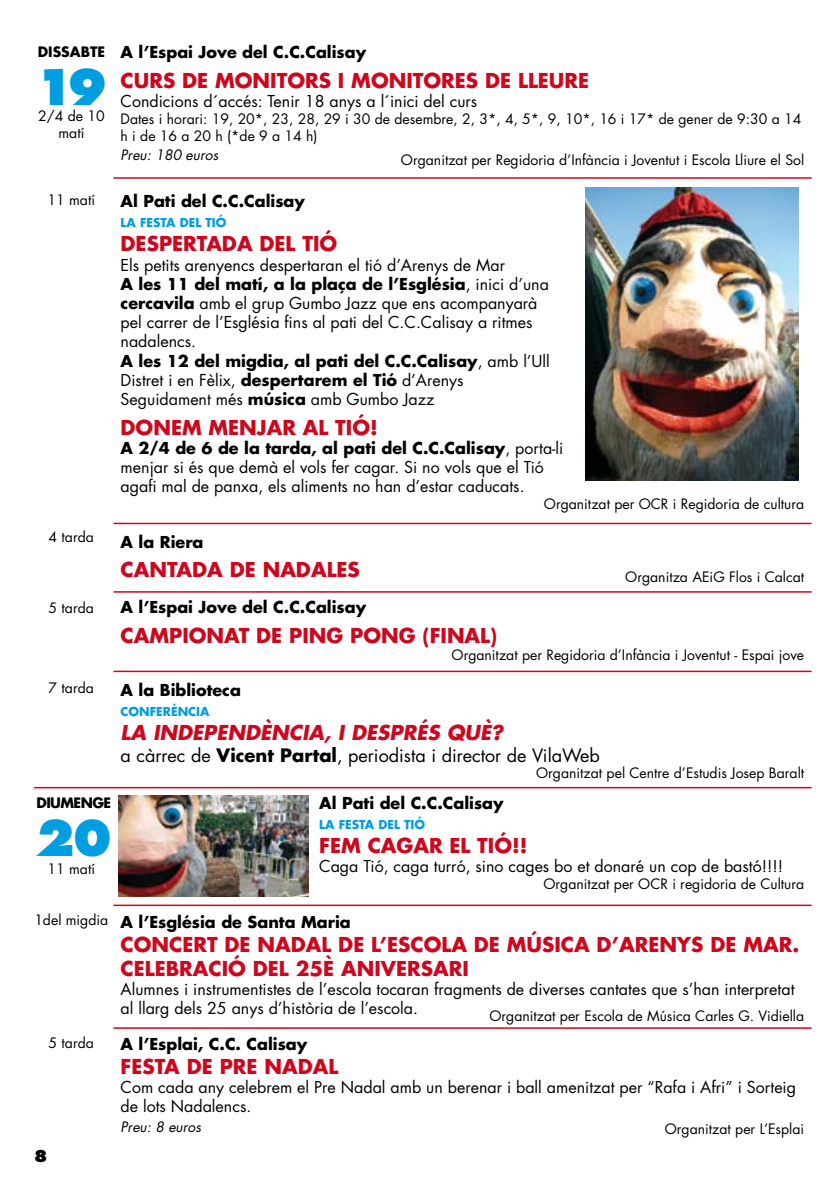
<style>
.page{position:relative;width:840px;height:1191px;background:#fff}
.page>*{position:absolute;margin:0;border:0;box-sizing:border-box;transform-origin:0 0}
.t1{font:800 48px "Futura";color:#009ee0}
.t2{font:700 20px "Futura";color:#cd071e}
.t3{font:italic 700 20px "Futura";color:#cd071e}
.t4{font:18px "Futura";color:#000}
.t5{font:16px/19.2px "Futura";color:#000}
.t6{font:700 16px "Futura";color:#000}
.t7{font:800 16px "Futura";color:#000}
.t8{font:14px/16.8px "Futura";color:#000;text-align:center}
.t9{font:italic 14px "Futura";color:#000}
.t10{font:700 14px "Futura";letter-spacing:-.04em;color:#000}
.t11{font:700 12px "Futura";color:#009ee0}
.s1{font-weight:700}
</style>
<div class="page">
<hr style="left:113px;top:523px;width:698px;height:1px;background:#cd071e">
<hr style="left:113px;top:591px;width:698px;height:1px;background:#cd071e">
<hr style="left:113px;top:670px;width:698px;height:2px;background:#cd071e">
<hr style="left:113px;top:904px;width:698px;height:2px;background:#cd071e">
<hr style="left:113px;top:1027px;width:698px;height:1px;background:#cd071e">
<hr style="left:34px;top:787px;width:777px;height:1px;background:#cd071e">
<hr style="left:113px;top:177px;width:698px;height:2px;background:#cd071e">
<img style="left:585px;top:187px;width:212px;height:293px">
<img style="left:118px;top:795px;width:190px;height:101px">
<p class="t10" style="left:38px;top:42px;width:69px">DISSABTE</p>
<h1 class="t1" style="left:36px;top:57px;width:73px">19</h1>
<p class="t8" style="left:38px;top:108px;width:68px">2/4 de 10 matí</p>
<p class="t8" style="left:48px;top:191px;width:49px">11 matí</p>
<p class="t8" style="left:49px;top:528px;width:47px">4 tarda</p>
<p class="t8" style="left:49px;top:599px;width:47px">5 tarda</p>
<p class="t8" style="left:49px;top:679px;width:47px">7 tarda</p>
<p class="t10" style="left:36px;top:792px;width:76px">DIUMENGE</p>
<h1 class="t1" style="left:35px;top:808px;width:78px">20</h1>
<p class="t8" style="left:48px;top:860px;width:49px">11 matí</p>
<p class="t8" style="left:34px;top:911px;width:75px">1del migdia</p>
<p class="t8" style="left:49px;top:1034px;width:47px">5 tarda</p>
<p class="t7" style="left:34px;top:1146px;width:15px">8</p>
<p class="t6" style="left:120px;top:41px;width:247px">A L’ESPAI JOVE DEL C.C.CALISAY</p>
<p class="t2" style="left:120px;top:66px;width:114px">CURS DE MON</p>
<p class="t2" style="left:270px;top:66px;width:22px">ITOR</p>
<p class="t2" style="left:318px;top:66px;width:52px">S I MON</p>
<p class="t2" style="left:406px;top:66px;width:21px">ITORE</p>
<p class="t2" style="left:465px;top:66px;width:65px">S DE LLEURE</p>
<p class="t5" style="left:120px;top:91px;width:358px">Condicions d´accés: Tenir 18 anys a l´inici del curs</p>
<p class="t8" style="left:120px;top:110px;width:682px;text-align:left">Dates i horari: 19, 20*, 23, 28, 29 i 30 de desembre, 2, 3*, 4, 5*, 9, 10*, 16 i 17* de gener de 9:30 a 14 h i de 16 a 20 h (*de 9 a 14 h)</p>
<p class="t9" style="left:120px;top:145px;width:99px">Preu: 180 euros</p>
<p class="t8" style="left:401px;top:151px;width:404px">Organitzat per Regidoria d’Infància i Joventut i Escola Lliure el Sol</p>
<p class="t6" style="left:120px;top:190px;width:186px">AL PATI DEL C.C.CALISAY</p>
<p class="t11" style="left:120px;top:214px;width:107px">LA FESTA DEL TIÓ</p>
<p class="t2" style="left:120px;top:230px;width:52px">DESPERTA</p>
<p class="t2" style="left:222px;top:230px;width:117px">DA DEL TIÓ</p>
<p class="t5" style="left:120px;top:255px;width:430px">Els petits arenyencs despertaran el tió d’Arenys de Mar<br><span class="s1">A LES 11 DEL MATÍ, A LA PLAÇA DE L’ESGLÉSIA</span>, inici d’una <span class="s1">CERCAVILA</span> amb el grup Gumbo Jazz que ens acompanyarà pel carrer de l’Església fins al pati del C.C.Calisay a ritmes nadalencs.<br><span class="s1">A LES 12 DEL MIGDIA, AL PATI DEL C.C.CALISAY</span>, amb l’Ull Distret i en Fèlix, <span class="s1">DESPERTAREM EL TIÓ</span> d’Arenys Seguidament més <span class="s1">MÚSICA</span> amb Gumbo Jazz</p>
<p class="t2" style="left:120px;top:413px;width:17px">DONEM</p>
<p class="t2" style="left:208px;top:413px;width:16px">MENJAR</p>
<p class="t2" style="left:303px;top:413px;width:76px">AL TIÓ!</p>
<p class="t5" style="left:120px;top:438px;width:444px"><span class="s1">A 2/4 DE 6 DE LA TARDA, AL PATI DEL C.C.CALISAY</span>, porta-li menjar si és que demà el vols fer cagar. Si no vols que el Tió agafi mal de panxa, els aliments no han d’estar caducats.</p>
<p class="t8" style="left:543px;top:495px;width:262px">Organitzat per OCR i Regidoria de cultura</p>
<p class="t6" style="left:120px;top:530px;width:84px">A LA RIERA</p>
<p class="t2" style="left:120px;top:556px;width:29px">CANTA</p>
<p class="t2" style="left:192px;top:556px;width:169px">DA DE NADALES</p>
<p class="t8" style="left:625px;top:568px;width:180px">Organitza AEiG Flos i Calcat</p>
<p class="t6" style="left:120px;top:596px;width:247px">A L’ESPAI JOVE DEL C.C.CALISAY</p>
<p class="t2" style="left:120px;top:621px;width:31px">CAMP</p>
<p class="t2" style="left:182px;top:621px;width:23px">IONAT</p>
<p class="t2" style="left:256px;top:621px;width:126px">DE PING PONG</p>
<p class="t2" style="left:422px;top:621px;width:40px">(FINAL</p>
<p class="t2" style="left:490px;top:621px;width:9px">)</p>
<p class="t8" style="left:451px;top:646px;width:354px">Organitzat per Regidoria d’Infància i Joventut - Espai jove</p>
<p class="t6" style="left:120px;top:679px;width:122px">A LA BIBLIOTECA</p>
<p class="t11" style="left:120px;top:703px;width:89px">CONFERÈNCIA</p>
<p class="t3" style="left:120px;top:718px;width:383px">LA INDEPENDÈNCIA, I DESPRÉS QUÈ?</p>
<p class="t4" style="left:120px;top:742px;width:480px">a càrrec de <span class="s1">VICENT PARTAL</span>, periodista i director de VilaWeb</p>
<p class="t8" style="left:536px;top:764px;width:269px">Organitzat pel Centre d’Estudis Josep Baralt</p>
<p class="t6" style="left:319px;top:792px;width:186px">AL PATI DEL C.C.CALISAY</p>
<p class="t11" style="left:319px;top:816px;width:107px">LA FESTA DEL TIÓ</p>
<p class="t2" style="left:319px;top:831px;width:15px">FEM</p>
<p class="t2" style="left:367px;top:831px;width:16px">CAGAR</p>
<p class="t2" style="left:449px;top:831px;width:79px">EL TIÓ!!</p>
<p class="t5" style="left:319px;top:856px;width:465px">Caga Tió, caga turró, sino cages bo et donaré un cop de bastó!!!!</p>
<p class="t8" style="left:543px;top:875px;width:262px">Organitzat per OCR i regidoria de Cultura</p>
<p class="t6" style="left:120px;top:910px;width:231px">A L’ESGLÉSIA DE SANTA MARIA</p>
<p class="t2" style="left:120px;top:930px;width:29px">CONCERT</p>
<p class="t2" style="left:224px;top:930px;width:201px">DE NADAL DE L’ESCOLA</p>
<p class="t2" style="left:473px;top:930px;width:175px">DE MÚSICA D’AREN</p>
<p class="t2" style="left:676px;top:930px;width:124px">YS DE MAR.</p>
<p class="t2" style="left:120px;top:954px;width:27px">CELEBRAC</p>
<p class="t2" style="left:222px;top:954px;width:174px">IÓ DEL 25È AN IVER</p>
<p class="t2" style="left:420px;top:954px;width:50px">SARI</p>
<p class="t5" style="left:120px;top:979px;width:675px">Alumnes i instrumentistes de l’escola tocaran fragments de diverses cantates que s’han interpretat al llarg dels 25 anys d’història de l’escola.</p>
<p class="t8" style="left:489px;top:1007px;width:316px">Organitzat per Escola de Música Carles G. Vidiella</p>
<p class="t6" style="left:120px;top:1032px;width:189px">A L’ESPLAI, C.C. CALISAY</p>
<p class="t2" style="left:120px;top:1052px;width:206px">FESTA DE PRE NADAL</p>
<p class="t5" style="left:120px;top:1077px;width:676px">Com cada any celebrem el Pre Nadal amb un berenar i ball amenitzat per “Rafa i Afri” i Sorteig de lots Nadalencs.</p>
<p class="t9" style="left:120px;top:1116px;width:82px">Preu: 8 euros</p>
<p class="t8" style="left:664px;top:1120px;width:141px">Organitzat per L’Esplai</p>
</div>
